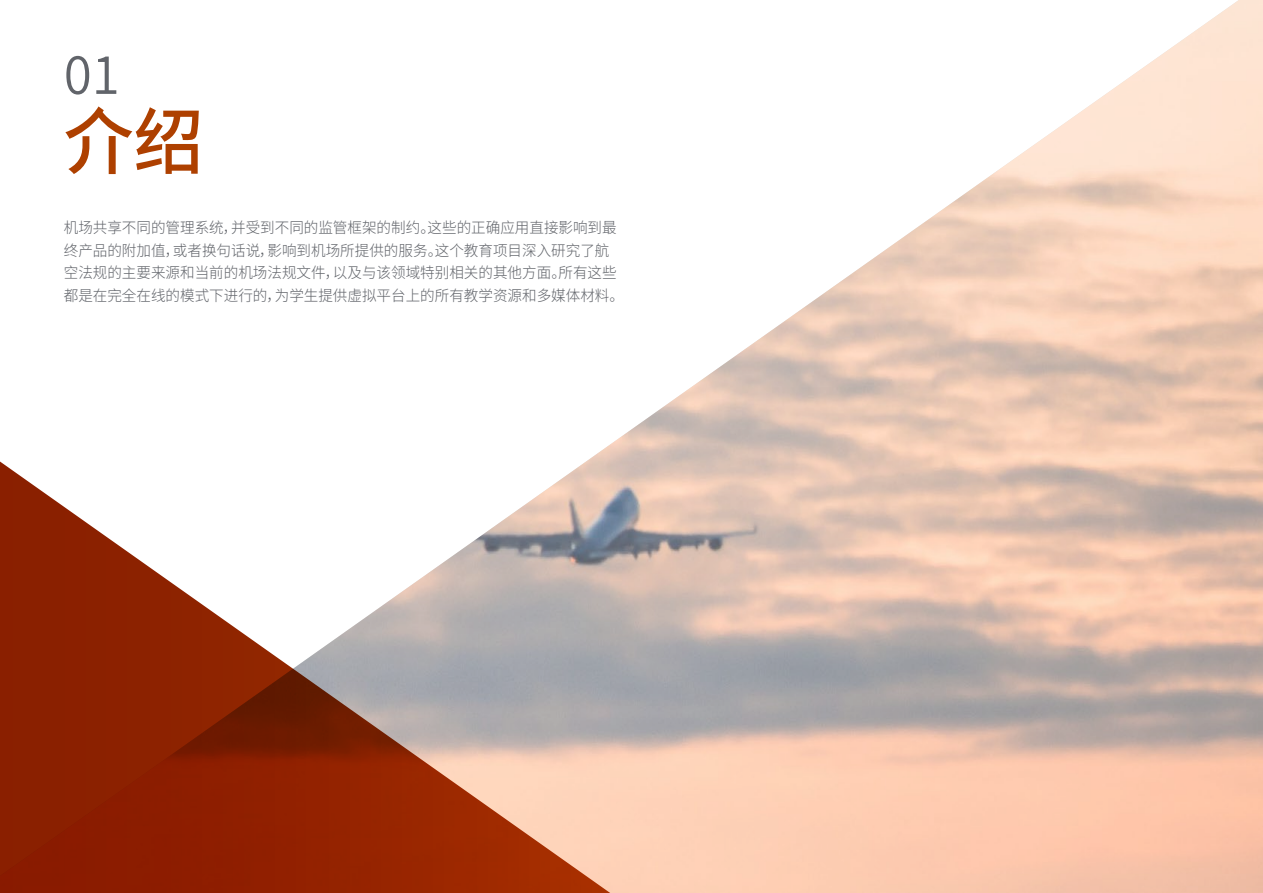
<style>
.page{position:relative;width:1263px;height:893px;background:#fff}
.page>*{position:absolute;margin:0;border:0;box-sizing:border-box;transform-origin:0 0}
.t1{font:500 72px "Source Han Sans CN";color:#ae4000}
.t2{font:52.5px "Source Han Sans CN";color:#61646a}
.t3{font:300 15px/22.5px "Source Han Sans CN";color:#61646a}
</style>
<div class="page">
<img style="left:608px;top:0;width:655px;height:893px">
<svg style="left:0;top:446px;width:640px;height:447px"></svg>
<h2 class="t2" style="left:64px;top:45px;width:57px">01</h2>
<h1 class="t1" style="left:64px;top:101px;width:141px">介绍</h1>
<p class="t3" style="left:64px;top:217px;width:562px">机场共享不同的管理系统，并受到不同的监管框架的制约。这些的正确应用直接影响到最终产品的附加值，或者换句话说，影响到机场所提供的服务。这个教育项目深入研究了航空法规的主要来源和当前的机场法规文件，以及与该领域特别相关的其他方面。所有这些都是在完全在线的模式下进行的，为学生提供虚拟平台上的所有教学资源和多媒体材料。</p>
</div>
